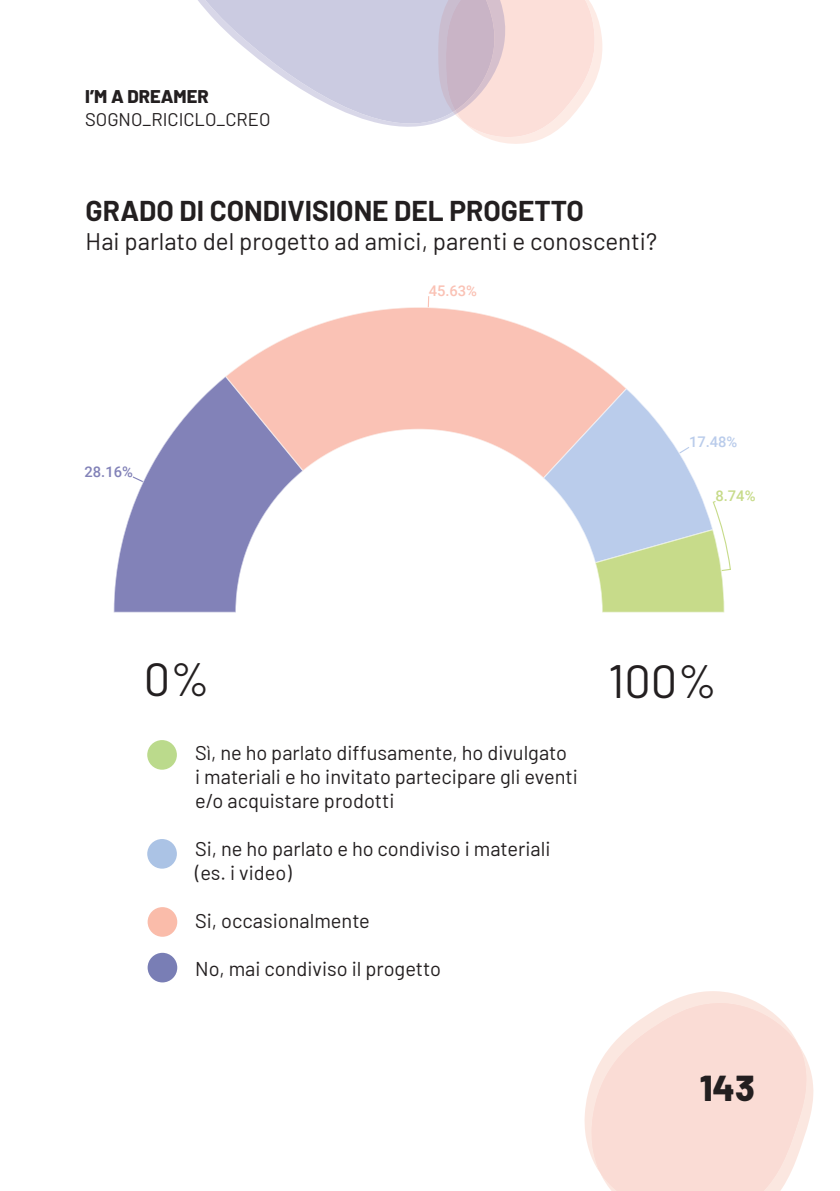
<style>
.page{position:relative;width:840px;height:1191px;background:#fff}
.page>*{position:absolute;margin:0;border:0;box-sizing:border-box;transform-origin:0 0}
.t1{font:46.8px "Barlow";color:#231f20}
.t2{font:800 36px "Barlow";color:#231f20}
.t3{font:700 28px "Barlow";color:#231f20}
.t4{font:24px "Barlow";color:#231f20}
.t5{font:20px "Barlow";color:#231f20}
.t6{font:18.4px "Barlow";color:#231f20}
.t7{font:800 18.4px "Barlow";color:#231f20}
.t8{font:500 14.8px "Roboto";color:#8282b8}
.t9{font:500 14.8px "Roboto";color:#fac2b5}
.t10{font:500 14.8px "Roboto";color:#bacceb}
.t11{font:500 14.8px "Roboto";color:#c7db8a}
</style>
<div class="page">
<svg style="left:584px;top:991px;width:229px;height:200px"></svg>
<svg style="left:509px;top:0;width:93px;height:144px"></svg>
<svg style="left:497px;top:0;width:12px;height:144px;fill:#fcdfd9"></svg>
<svg style="left:198px;top:0;width:299px;height:141px;fill:#cbcbe1"></svg>
<div style="left:147px;top:740px;width:30px;height:29px;background:#bbda8c;border-radius:50%"></div>
<div style="left:147px;top:839px;width:30px;height:29px;background:#abc3e5;border-radius:50%"></div>
<div style="left:147px;top:907px;width:30px;height:29px;background:#fabcaa;border-radius:50%"></div>
<div style="left:147px;top:952px;width:30px;height:30px;background:#797eb5;border-radius:50%"></div>
<svg style="left:114px;top:377px;width:181px;height:235px;fill:#8282b8"></svg>
<svg style="left:427px;top:296px;width:2px;height:11px"></svg>
<svg style="left:225px;top:307px;width:400px;height:171px;fill:#fac2b5"></svg>
<svg style="left:542px;top:388px;width:188px;height:225px"></svg>
<p class="t7" style="left:85px;top:83px;width:125px">I’M A DREAMER</p>
<p class="t6" style="left:85px;top:106px;width:187px">SOGNO_RICICLO_CREO</p>
<p class="t3" style="left:86px;top:190px;width:499px">GRADO DI CONDIVISIONE DEL PROGETTO</p>
<p class="t4" style="left:86px;top:224px;width:572px">Hai parlato del progetto ad amici, parenti e conoscenti?</p>
<p class="t8" style="left:84px;top:461px;width:50px">28.16%</p>
<p class="t9" style="left:428px;top:280px;width:50px">45.63%</p>
<p class="t10" style="left:688px;top:431px;width:50px">17.48%</p>
<p class="t11" style="left:715px;top:486px;width:41px">8.74%</p>
<p class="t1" style="left:144px;top:645px;width:68px">0%</p>
<p class="t1" style="left:607px;top:647px;width:110px">100%</p>
<p class="t5" style="left:195px;top:738px;width:373px">Sì, ne ho parlato diffusamente, ho divulgato</p>
<p class="t5" style="left:195px;top:762px;width:384px">i materiali e ho invitato partecipare gli eventi</p>
<p class="t5" style="left:195px;top:786px;width:201px">e/o acquistare prodotti</p>
<p class="t5" style="left:195px;top:834px;width:356px">Si, ne ho parlato e ho condiviso i materiali</p>
<p class="t5" style="left:195px;top:858px;width:98px">(es. i video)</p>
<p class="t5" style="left:195px;top:906px;width:176px">Si, occasionalmente</p>
<p class="t5" style="left:195px;top:954px;width:247px">No, mai condiviso il progetto</p>
<h2 class="t2" style="left:699px;top:1061px;width:56px">143</h2>
</div>
